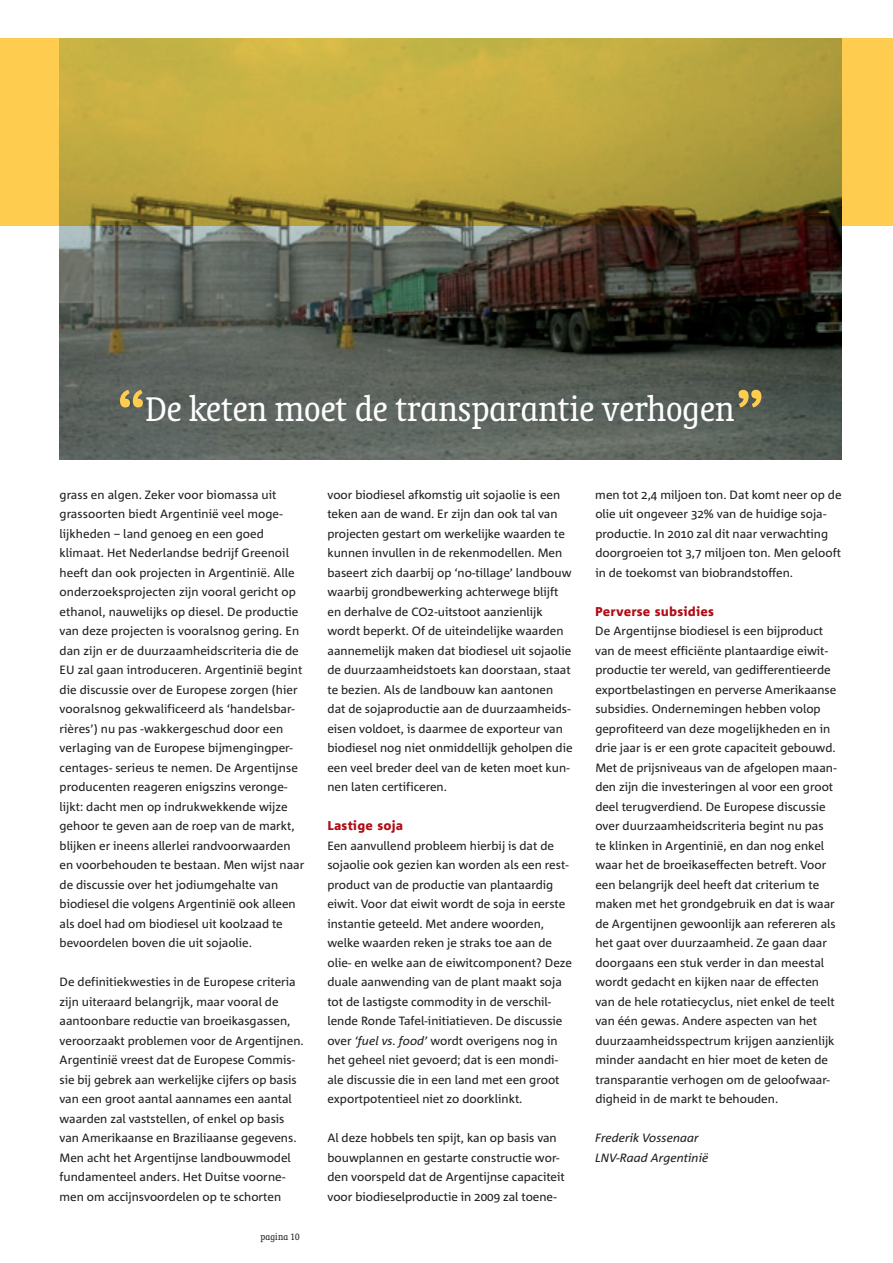
<style>
.page{position:relative;width:893px;height:1263px;background:#fff}
.page>*{position:absolute;margin:0;border:0;box-sizing:border-box;transform-origin:0 0}
.t1{font:condensed 39px "Oranda BT";color:#fff}
.t2{font:800 12.75px "Agrofont";letter-spacing:.01em;color:#b00d15}
.t3{font:12px/19.5px "Agrofont Normaal";color:#231f20}
.t4{font:12px/19.5px "Agrofont Normaal Cursief";color:#231f20}
.t5{font:condensed 10.5px "Oranda BT";letter-spacing:.015em;color:#231f20}
.s1{font-size:82.5px;color:#fecc4e}
.s2{font-family:"Agrofont Normaal Cursief"}
</style>
<div class="page">
<img style="left:60px;top:226px;width:782px;height:234px">
<svg style="left:0;top:38px;width:893px;height:188px;background:#bda53f"></svg>
<h1 class="t1" style="left:116px;top:386px;width:650px"><span class="s1">“</span>De keten moet de transparantie verhogen<span class="s1">”</span></h1>
<p class="t3" style="left:60px;top:485px;width:246px">grass en algen. Zeker voor biomassa uit grassoorten biedt Argentinië veel moge&shy;lijkheden – land genoeg en een goed klimaat. Het Nederlandse bedrijf Greenoil heeft dan ook projecten in Argentinië. Alle onderzoeksprojecten zijn vooral gericht op ethanol, nauwelijks op diesel. De productie van deze projecten is vooralsnog gering. En dan zijn er de duurzaamheidscriteria die de EU zal gaan introduceren. Argentinië begint die discussie over de Europese zorgen (hier vooralsnog gekwalificeerd als ‘handelsbar&shy;rières’) nu pas -wakkergeschud door een verlaging van de Europese bijmengingper&shy;centages- serieus te nemen. De Argentijnse producenten reageren enigszins veronge&shy;lijkt: dacht men op indrukwekkende wijze gehoor te geven aan de roep van de markt, blijken er ineens allerlei randvoorwaarden en voorbehouden te bestaan. Men wijst naar de discussie over het jodiumgehalte van biodiesel die volgens Argentinië ook alleen als doel had om biodiesel uit koolzaad te bevoordelen boven die uit sojaolie.</p>
<p class="t3" style="left:60px;top:973px;width:246px">De definitiekwesties in de Europese criteria zijn uiteraard belangrijk, maar vooral de aantoonbare reductie van broeikasgassen, veroorzaakt problemen voor de Argentijnen.<br>Argentinië vreest dat de Europese Commis&shy;sie bij gebrek aan werkelijke cijfers op basis van een groot aantal aannames een aantal waarden zal vaststellen, of enkel op basis van Amerikaanse en Braziliaanse gegevens.<br>Men acht het Argentijnse landbouwmodel fundamenteel anders. Het Duitse voorne&shy;men om accijnsvoordelen op te schorten</p>
<p class="t5" style="left:260px;top:1231px;width:41px">pagina 10</p>
<p class="t3" style="left:327px;top:485px;width:247px">voor biodiesel afkomstig uit sojaolie is een teken aan de wand. Er zijn dan ook tal van projecten gestart om werkelijke waarden te kunnen invullen in de rekenmodellen. Men baseert zich daarbij op ‘no-tillage’ landbouw waarbij grondbewerking achterwege blijft en derhalve de CO2-uitstoot aanzienlijk wordt beperkt. Of de uiteindelijke waarden aannemelijk maken dat biodiesel uit sojaolie de duurzaamheidstoets kan doorstaan, staat te bezien. Als de landbouw kan aantonen dat de sojaproductie aan de duurzaamheids&shy;eisen voldoet, is daarmee de exporteur van biodiesel nog niet onmiddellijk geholpen die een veel breder deel van de keten moet kun&shy;nen laten certificeren.</p>
<p class="t2" style="left:327px;top:819px;width:77px">Lastige soja</p>
<p class="t3" style="left:327px;top:836px;width:246px">Een aanvullend probleem hierbij is dat de sojaolie ook gezien kan worden als een rest&shy;product van de productie van plantaardig eiwit. Voor dat eiwit wordt de soja in eerste instantie geteeld. Met andere woorden, welke waarden reken je straks toe aan de olie- en welke aan de eiwitcomponent? Deze duale aanwending van de plant maakt soja tot de lastigste commodity in de verschil&shy;lende Ronde Tafel-initiatieven. De discussie over <span class="s2">‘fuel vs. food’</span> wordt overigens nog in het geheel niet gevoerd; dat is een mondi&shy;ale discussie die in een land met een groot exportpotentieel niet zo doorklinkt.</p>
<p class="t3" style="left:327px;top:1129px;width:239px">Al deze hobbels ten spijt, kan op basis van bouwplannen en gestarte constructie wor&shy;den voorspeld dat de Argentijnse capaciteit voor biodieselproductie in 2009 zal toene-</p>
<p class="t3" style="left:595px;top:485px;width:248px">men tot 2,4 miljoen ton. Dat komt neer op de olie uit ongeveer 32% van de huidige soja&shy;productie. In 2010 zal dit naar verwachting doorgroeien tot 3,7 miljoen ton. Men gelooft in de toekomst van biobrandstoffen.</p>
<p class="t2" style="left:595px;top:604px;width:120px">Perverse subsidies</p>
<p class="t3" style="left:595px;top:622px;width:243px">De Argentijnse biodiesel is een bijproduct van de meest efficiënte plantaardige eiwit&shy;productie ter wereld, van gedifferentieerde exportbelastingen en perverse Amerikaanse subsidies. Ondernemingen hebben volop geprofiteerd van deze mogelijkheden en in drie jaar is er een grote capaciteit gebouwd.<br>Met de prijsniveaus van de afgelopen maan&shy;den zijn die investeringen al voor een groot deel terugverdiend. De Europese discussie over duurzaamheidscriteria begint nu pas te klinken in Argentinië, en dan nog enkel waar het de broeikaseffecten betreft. Voor een belangrijk deel heeft dat criterium te maken met het grondgebruik en dat is waar de Argentijnen gewoonlijk aan refereren als het gaat over duurzaamheid. Ze gaan daar doorgaans een stuk verder in dan meestal wordt gedacht en kijken naar de effecten van de hele rotatiecyclus, niet enkel de teelt van één gewas. Andere aspecten van het duurzaamheidsspectrum krijgen aanzienlijk minder aandacht en hier moet de keten de transparantie verhogen om de geloofwaar&shy;digheid in de markt te behouden.</p>
<p class="t4" style="left:595px;top:1129px;width:115px">Frederik Vossenaar<br>LNV-Raad Argentinië</p>
</div>
